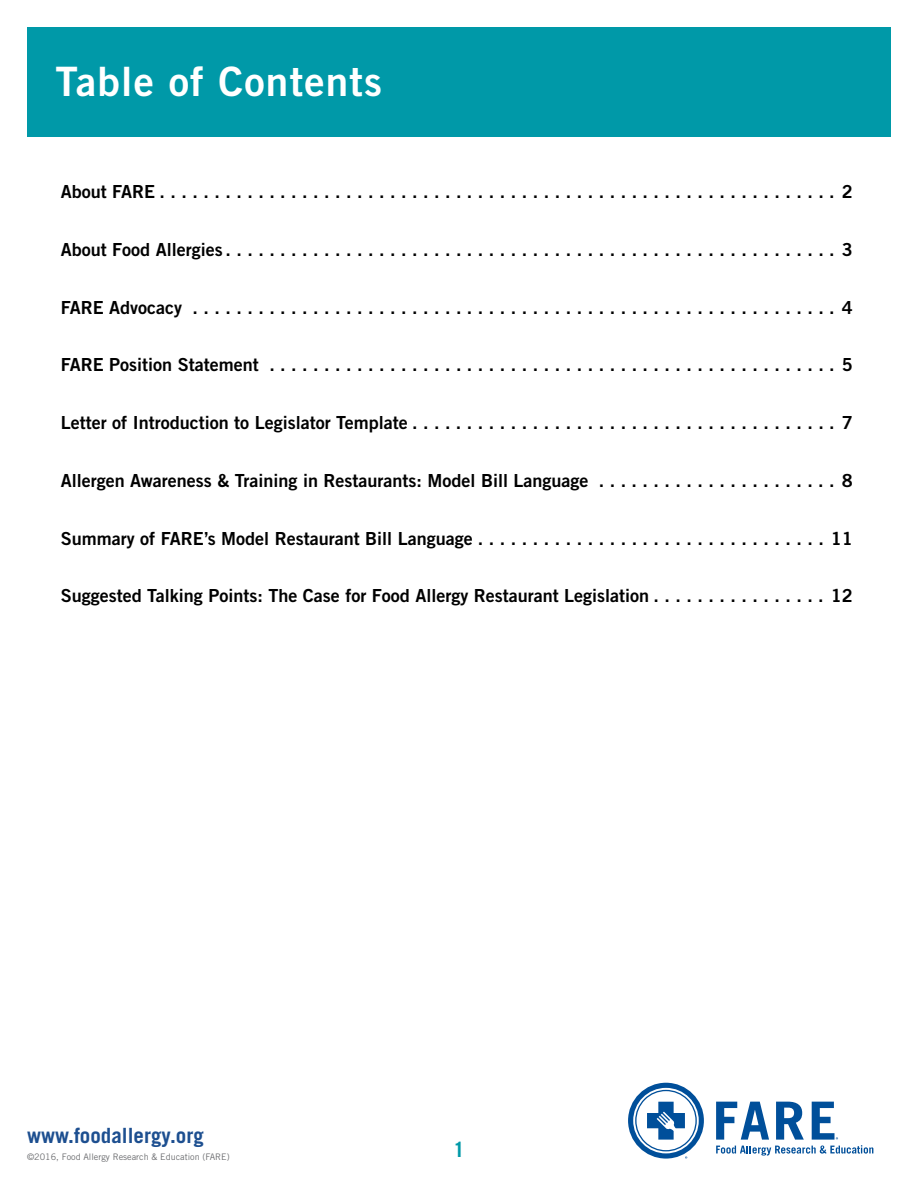
<style>
.page{position:relative;width:918px;height:1188px;background:#fff}
.page>*{position:absolute;margin:0;border:0;box-sizing:border-box;transform-origin:0 0}
.t1{font:40.5px "Trade Gothic LT Std Bd 2";letter-spacing:.03em;color:#fff}
.t2{font:700 21px "Trade Gothic LT Std";color:#1d4f90}
.t3{font:700 21px "Trade Gothic LT Std";color:#0099a8}
.t4{font:18px "Trade Gothic LT Std Bd 2";color:#000}
.t5{font:9px "Trade Gothic LT Std";color:#6d6e71}
</style>
<div class="page">
<div style="left:27px;top:27px;width:864px;height:109px;background:#0099a8"></div>
<svg style="left:628px;top:1083px;width:76px;height:76px"></svg>
<svg style="left:716px;top:1102px;width:157px;height:54px"></svg>
<h1 class="t1" style="left:55px;top:57px;width:328px">Table of Contents</h1>
<p class="t4" style="left:61px;top:181px;width:793px">About FARE . . . . . . . . . . . . . . . . . . . . . . . . . . . . . . . . . . . . . . . . . . . . . . . . . . . . . . . . . . . . . . 2</p>
<p class="t4" style="left:61px;top:238px;width:793px">About Food Allergies . . . . . . . . . . . . . . . . . . . . . . . . . . . . . . . . . . . . . . . . . . . . . . . . . . . . . . . . 3</p>
<p class="t4" style="left:61px;top:296px;width:793px">FARE Advocacy . . . . . . . . . . . . . . . . . . . . . . . . . . . . . . . . . . . . . . . . . . . . . . . . . . . . . . . . . . . 4</p>
<p class="t4" style="left:61px;top:354px;width:793px">FARE Position Statement . . . . . . . . . . . . . . . . . . . . . . . . . . . . . . . . . . . . . . . . . . . . . . . . . . . . 5</p>
<p class="t4" style="left:61px;top:412px;width:793px">Letter of Introduction to Legislator Template . . . . . . . . . . . . . . . . . . . . . . . . . . . . . . . . . . . . . . . 7</p>
<p class="t4" style="left:61px;top:469px;width:793px">Allergen Awareness &amp; Training in Restaurants: Model Bill Language . . . . . . . . . . . . . . . . . . . . . . 8</p>
<p class="t4" style="left:61px;top:527px;width:793px">Summary of FARE’s Model Restaurant Bill Language . . . . . . . . . . . . . . . . . . . . . . . . . . . . . . . . 11</p>
<p class="t4" style="left:61px;top:585px;width:793px">Suggested Talking Points: The Case for Food Allergy Restaurant Legislation . . . . . . . . . . . . . . . . 12</p>
<p class="t2" style="left:27px;top:1122px;width:178px">www.foodallergy.org</p>
<p class="t5" style="left:27px;top:1151px;width:204px">©2016, Food Allergy Research &amp; Education (FARE)</p>
<p class="t3" style="left:453px;top:1136px;width:13px">1</p>
</div>
